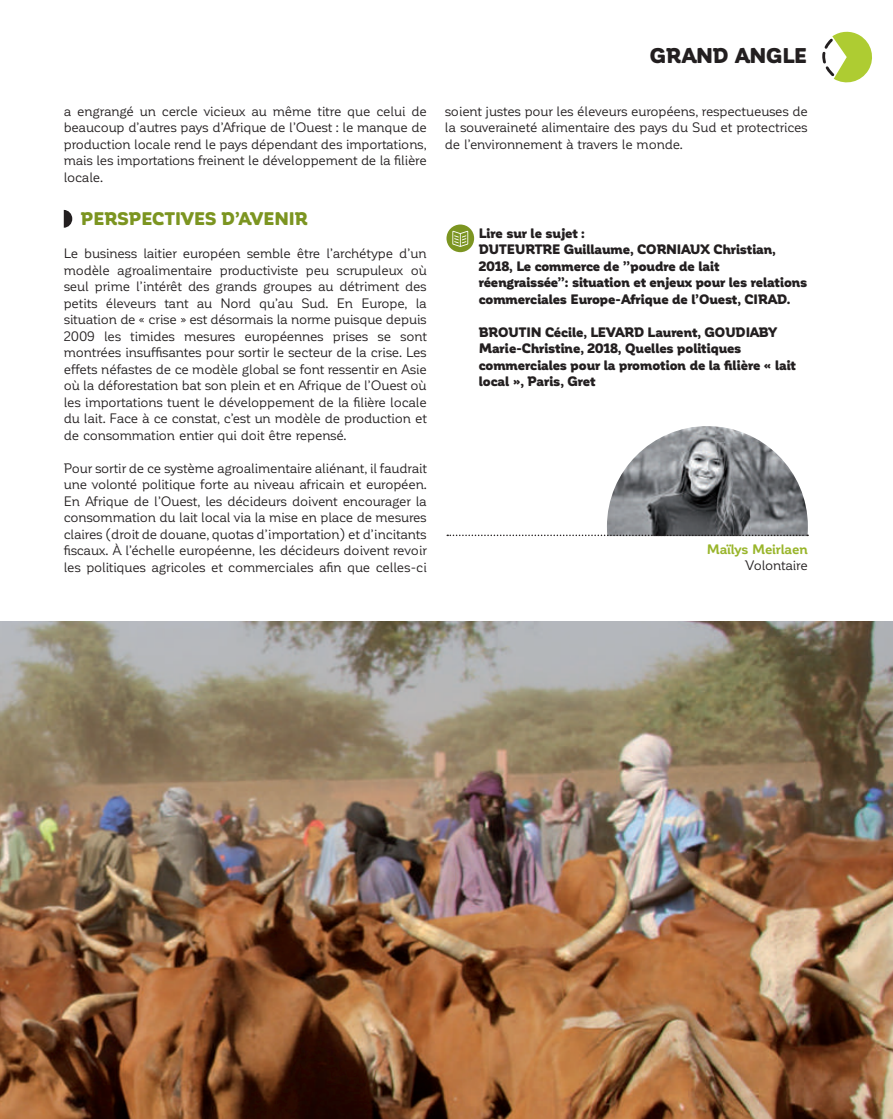
<style>
.page{position:relative;width:893px;height:1119px;background:#fff}
.page>*{position:absolute;margin:0;border:0;box-sizing:border-box;transform-origin:0 0}
.t1{font:900 21px "Corporative Soft";color:#231f20}
.t2{font:900 18px "Corporative Soft";letter-spacing:.01em;color:#7c9521}
.t3{font:13.5px/16.5px "Corporative Soft";letter-spacing:-.02em;color:#231f20;text-align:justify}
.t4{font:900 13.5px/16.5px "Corporative Soft";letter-spacing:-.005em;color:#231f20}
.t5{font:700 13.5px "Corporative Soft";letter-spacing:-.01em;color:#99b52b}
</style>
<div class="page">
<svg style="left:822px;top:31px;width:50px;height:52px"></svg>
<img style="left:607px;top:426px;width:201px;height:108px">
<svg style="left:447px;top:534px;width:361px;height:2px"></svg>
<img style="left:0;top:621px;width:893px;height:497px">
<svg style="left:64px;top:210px;width:8px;height:18px"></svg>
<div style="left:446px;top:224px;width:28px;height:28px;background:#7c9521;border-radius:50%"></div>
<svg style="left:452px;top:231px;width:16px;height:16px"></svg>
<p class="t3" style="left:64px;top:103px;width:365px">a engrangé un cercle vicieux au même titre que celui de beaucoup d’autres pays d’Afrique de l’Ouest : le manque de production locale rend le pays dépendant des importations, mais les importations freinent le développement de la filière locale.</p>
<h2 class="t2" style="left:81px;top:209px;width:228px">PERSPECTIVES D’AVENIR</h2>
<p class="t3" style="left:64px;top:245px;width:365px">Le business laitier européen semble être l’archétype d’un modèle agroalimentaire productiviste peu scrupuleux où seul prime l’intérêt des grands groupes au détriment des petits éleveurs tant au Nord qu’au Sud. En Europe, la situation de « crise » est désormais la norme puisque depuis 2009 les timides mesures européennes prises se sont montrées insuffisantes pour sortir le secteur de la crise. Les effets néfastes de ce modèle global se font ressentir en Asie où la déforestation bat son plein et en Afrique de l’Ouest où les importations tuent le développement de la filière locale du lait. Face à ce constat, c’est un modèle de production et de consommation entier qui doit être repensé.</p>
<p class="t3" style="left:64px;top:460px;width:365px">Pour sortir de ce système agroalimentaire aliénant, il faudrait une volonté politique forte au niveau africain et européen.<br>En Afrique de l’Ouest, les décideurs doivent encourager la consommation du lait local via la mise en place de mesures claires (droit de douane, quotas d’importation) et d’incitants fiscaux. À l’échelle européenne, les décideurs doivent revoir les politiques agricoles et commerciales afin que celles-ci</p>
<h1 class="t1" style="left:650px;top:44px;width:158px">GRAND ANGLE</h1>
<p class="t3" style="left:445px;top:103px;width:365px">soient justes pour les éleveurs européens, respectueuses de la souveraineté alimentaire des pays du Sud et protectrices de l’environnement à travers le monde.</p>
<p class="t4" style="left:479px;top:225px;width:330px">Lire sur le sujet :<br>DUTEURTRE Guillaume, CORNIAUX Christian, 2018, Le commerce de ”poudre de lait réengraissée”: situation et enjeux pour les relations commerciales Europe-Afrique de l’Ouest, CIRAD.</p>
<p class="t4" style="left:479px;top:324px;width:318px">BROUTIN Cécile, LEVARD Laurent, GOUDIABY Marie-Christine, 2018, Quelles politiques commerciales pour la promotion de la filière « lait local », Paris, Gret</p>
<p class="t5" style="left:707px;top:541px;width:103px">Maïlys Meirlaen</p>
<p class="t3" style="left:745px;top:557px;width:64px">Volontaire</p>
</div>
